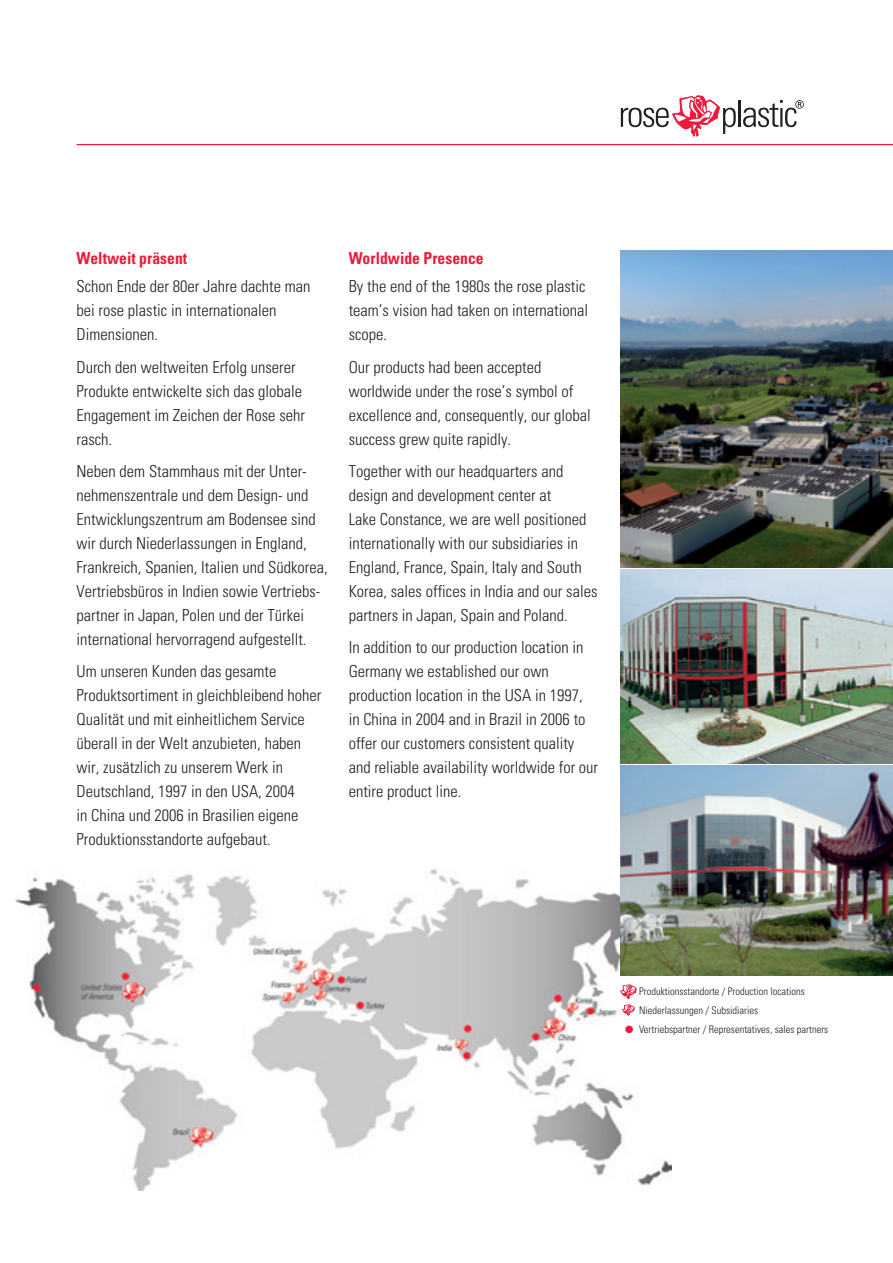
<style>
.page{position:relative;width:893px;height:1263px;background:#fff}
.page>*{position:absolute;margin:0;border:0;box-sizing:border-box;transform-origin:0 0}
.t1{font:300 condensed 16.5px/24px "Univers";color:#231f20}
.t2{font:700 condensed 16.5px "Univers";color:#ed1a3a;scale:.95 1}
.t3{font:300 condensed 10.5px/18.8px "Univers";color:#231f20}
.s1{color:#ed1a3a}
</style>
<div class="page">
<svg style="left:621px;top:96px;width:115px;height:40px"></svg>
<hr style="left:738px;top:100px;width:2px;height:27px;background:#231f20">
<svg style="left:743px;top:100px;width:61px;height:27px"></svg>
<hr style="left:77px;top:144px;width:816px;height:1px;background:#ed1a3a">
<img style="left:621px;top:251px;width:272px;height:317px">
<img style="left:621px;top:570px;width:272px;height:193px">
<img style="left:16px;top:870px;width:656px;height:321px">
<img style="left:621px;top:765px;width:272px;height:211px">
<svg style="left:621px;top:985px;width:15px;height:13px"></svg>
<svg style="left:623px;top:1005px;width:11px;height:10px"></svg>
<p class="t2" style="left:77px;top:248px;width:118px">Weltweit präsent</p>
<p class="t1" style="left:77px;top:274px;width:235px">Schon Ende der 80er Jahre dachte man bei rose plastic in internationalen<br>Dimensionen.</p>
<p class="t1" style="left:77px;top:355px;width:230px">Durch den weltweiten Erfolg unserer<br>Produkte entwickelte sich das globale<br>Engagement im Zeichen der Rose sehr rasch.</p>
<p class="t1" style="left:77px;top:459px;width:253px">Neben dem Stammhaus mit der Unter&shy;nehmenszentrale und dem Design- und Entwicklungszentrum am Bodensee sind wir durch Niederlassungen in England, Frankreich, Spanien, Italien und Südkorea, Vertriebsbüros in Indien sowie Vertriebs&shy;partner in Japan, Polen und der Türkei international hervorragend aufgestellt.</p>
<p class="t1" style="left:77px;top:659px;width:246px">Um unseren Kunden das gesamte Produktsortiment in gleichbleibend hoher Qualität und mit einheitlichem Service überall in der Welt anzubieten, haben wir, zusätzlich zu unserem Werk in Deutschland, 1997 in den USA, 2004<br>in China und 2006 in Brasilien eigene Produktionsstandorte aufgebaut.</p>
<p class="t2" style="left:349px;top:248px;width:144px">Worldwide Presence</p>
<p class="t1" style="left:349px;top:274px;width:241px">By the end of the 1980s the rose plastic team’s vision had taken on international scope.</p>
<p class="t1" style="left:349px;top:355px;width:244px">Our products had been accepted worldwide under the rose’s symbol of excellence and, consequently, our global success grew quite rapidly.</p>
<p class="t1" style="left:349px;top:459px;width:250px">Together with our headquarters and design and development center at<br>Lake Constance, we are well positioned internationally with our subsidiaries in England, France, Spain, Italy and South Korea, sales offices in India and our sales partners in Japan, Spain and Poland.</p>
<p class="t1" style="left:349px;top:635px;width:251px">In addition to our production location in Germany we established our own production location in the USA in 1997,<br>in China in 2004 and in Brazil in 2006 to offer our customers consistent quality and reliable availability worldwide for our entire product line.</p>
<p class="t3" style="left:639px;top:982px;width:167px">Produktionsstandorte / Production locations<br>Niederlassungen / Subsidiaries</p>
<p class="t3" style="left:625px;top:1019px;width:205px"><span class="s1">●</span> Vertriebspartner / Representatives, sales partners</p>
</div>
